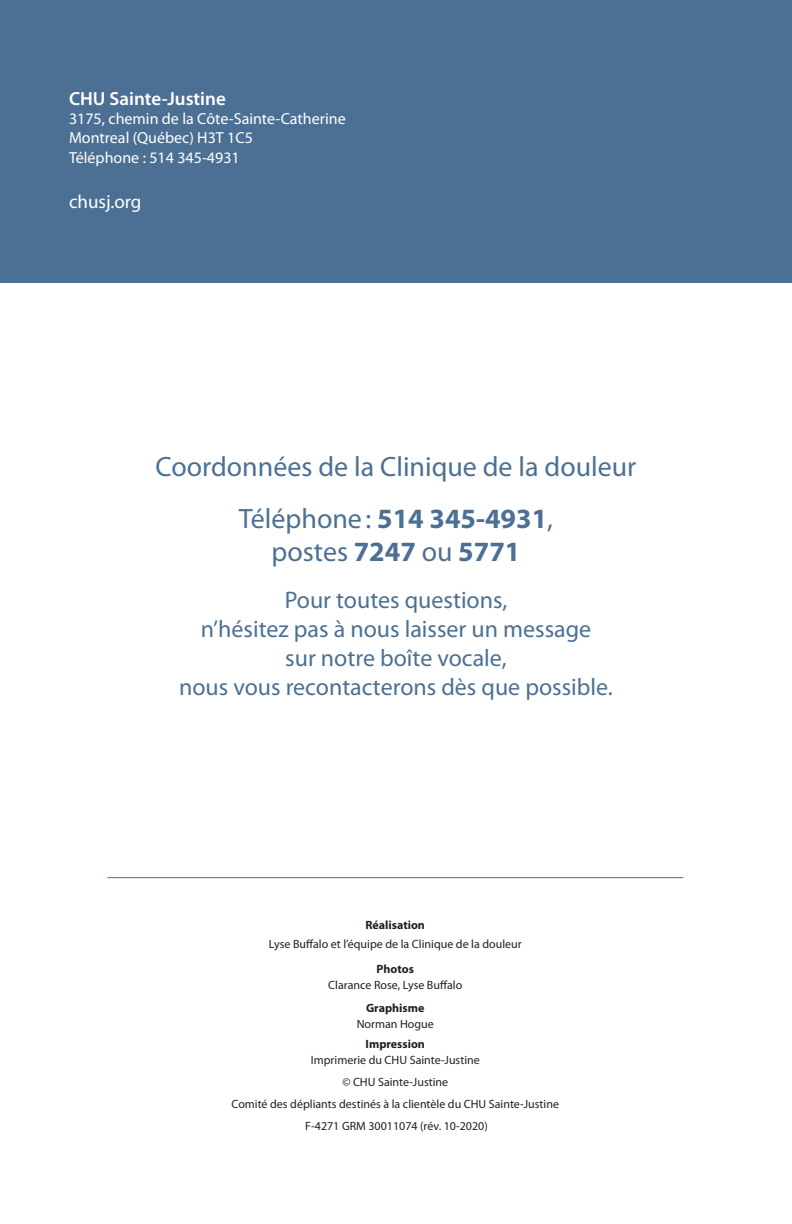
<style>
.page{position:relative;width:792px;height:1224px;background:#fff}
.page>*{position:absolute;margin:0;border:0;box-sizing:border-box;transform-origin:0 0}
.t1{font:28px/33.6px "Myriad Pro";color:#4c7094;text-align:center}
.t2{font:24px/28.8px "Myriad Pro";color:#4c7094;text-align:center}
.t3{font:600 19px "Myriad Pro";color:#fff}
.t4{font:19px "Myriad Pro";color:#fff}
.t5{font:16px "Myriad Pro";color:#fff}
.t6{font:12px/16px "Myriad Pro";color:#231f20;text-align:center}
.t7{font:700 12px "Myriad Pro";color:#231f20}
.s1{font-weight:700}
</style>
<div class="page">
<div style="left:0;top:0;width:792px;height:283px;background:#4c7094"></div>
<hr style="left:107px;top:877px;width:576px;height:1px;background:#4c7094">
<p class="t3" style="left:69px;top:87px;width:158px">CHU Sainte-Justine</p>
<p class="t5" style="left:69px;top:109px;width:278px">3175, chemin de la Côte-Sainte-Catherine</p>
<p class="t5" style="left:69px;top:128px;width:185px">Montreal (Québec) H3T 1C5</p>
<p class="t5" style="left:69px;top:147px;width:172px">Téléphone : 514 345-4931</p>
<p class="t4" style="left:69px;top:190px;width:74px">chusj.org</p>
<p class="t1" style="left:156px;top:450px;width:482px">Coordonnées de la Clinique de la douleur</p>
<p class="t1" style="left:239px;top:501px;width:316px">Téléphone: <span class="s1">514 345-4931</span>, postes <span class="s1">7247</span> ou <span class="s1">5771</span></p>
<p class="t2" style="left:179px;top:585px;width:435px">Pour toutes questions,<br>n’hésitez pas à nous laisser un message<br>sur notre boîte vocale,<br>nous vous recontacterons dès que possible.</p>
<p class="t7" style="left:366px;top:917px;width:61px">Réalisation</p>
<p class="t6" style="left:269px;top:936px;width:254px">Lyse Buffalo et l’équipe de la Clinique de la douleur</p>
<p class="t6" style="left:328px;top:961px;width:136px"><span class="s1">Photos<br></span>Clarance Rose, Lyse Buffalo</p>
<p class="t6" style="left:357px;top:1000px;width:79px"><span class="s1">Graphisme<br></span>Norman Hogue</p>
<p class="t6" style="left:311px;top:1036px;width:171px"><span class="s1">Impression<br></span>Imprimerie du CHU Sainte-Justine</p>
<p class="t6" style="left:342px;top:1074px;width:107px">© CHU Sainte-Justine</p>
<p class="t6" style="left:232px;top:1096px;width:329px">Comité des dépliants destinés à la clientèle du CHU Sainte-Justine</p>
<p class="t6" style="left:305px;top:1118px;width:184px">F-4271 GRM 30011074 (rév. 10-2020)</p>
</div>
